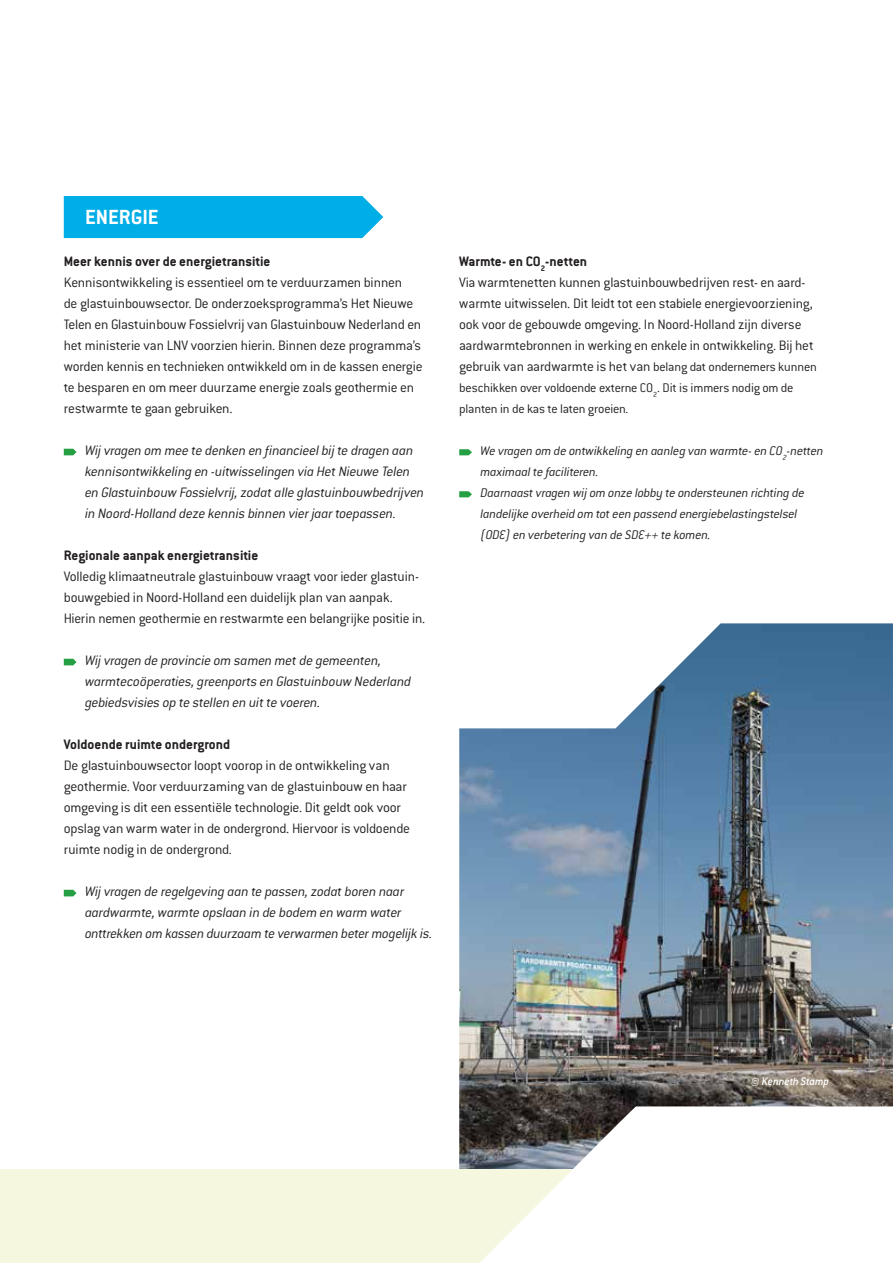
<style>
.page{position:relative;width:893px;height:1263px;background:#fff}
.page>*{position:absolute;margin:0;border:0;box-sizing:border-box;transform-origin:0 0}
.t1{font:700 22.5px "Conduit ITC Std";color:#fff}
.t2{font:300 15px/21px "Conduit ITC Std";letter-spacing:-.015em;color:#231f20}
.t3{font:italic 300 15px/21px "Conduit ITC Std";letter-spacing:-.015em;color:#231f20}
.t4{font:700 15px "Conduit ITC Std";color:#231f20}
.t5{font:italic 300 13.8px/21px "Conduit ITC Std";letter-spacing:-.015em;color:#231f20}
.t6{font:300 13.8px/21px "Conduit ITC Std";letter-spacing:-.015em;color:#231f20}
.t7{font:italic 500 12px "Conduit ITC Std";letter-spacing:-.02em;color:#fff}
.s1{font-weight:700}
.s2{font-size:13.8px}
</style>
<div class="page">
<img style="left:459px;top:623px;width:434px;height:546px">
<div style="left:64px;top:196px;width:319px;height:42px;background:#00aee7"></div>
<div style="left:0;top:1169px;width:893px;height:94px;background:#f5f7de"></div>
<svg style="left:479px;top:1106px;width:414px;height:157px;fill:#fff"></svg>
<svg style="left:64px;top:449px;width:13px;height:6px"></svg>
<svg style="left:64px;top:659px;width:13px;height:6px"></svg>
<svg style="left:64px;top:890px;width:13px;height:6px"></svg>
<svg style="left:459px;top:449px;width:13px;height:6px"></svg>
<svg style="left:459px;top:491px;width:13px;height:6px"></svg>
<h1 class="t1" style="left:85px;top:204px;width:75px">ENERGIE</h1>
<p class="t4" style="left:64px;top:253px;width:208px">Meer kennis over de energietransitie</p>
<p class="t2" style="left:64px;top:272px;width:360px">Kennisontwikkeling is essentieel om te verduurzamen binnen<br>de glastuinbouwsector. De onderzoeksprogramma’s Het Nieuwe Telen en Glastuinbouw Fossielvrij van Glastuinbouw Nederland en het ministerie van LNV voorzien hierin. Binnen deze programma’s worden kennis en technieken ontwikkeld om in de kassen energie te besparen en om meer duurzame energie zoals geothermie en restwarmte te gaan gebruiken.</p>
<p class="t3" style="left:85px;top:440px;width:341px">Wij vragen om mee te denken en financieel bij te dragen aan kennisontwikkeling en -uitwisselingen via Het Nieuwe Telen en Glastuinbouw Fossielvrij, zodat alle glastuinbouwbedrijven in Noord-Holland deze kennis binnen vier jaar toepassen.</p>
<p class="t4" style="left:64px;top:547px;width:196px">Regionale aanpak energietransitie</p>
<p class="t2" style="left:64px;top:566px;width:363px">Volledig klimaatneutrale glastuinbouw vraagt voor ieder glastuin&shy;bouwgebied in Noord-Holland een duidelijk plan van aanpak.<br>Hierin nemen geothermie en restwarmte een belangrijke positie in.</p>
<p class="t3" style="left:85px;top:650px;width:328px">Wij vragen de provincie om samen met de gemeenten, warmtecoöperaties, greenports en Glastuinbouw Nederland gebiedsvisies op te stellen en uit te voeren.</p>
<p class="t4" style="left:64px;top:736px;width:168px">Voldoende ruimte ondergrond</p>
<p class="t2" style="left:64px;top:755px;width:348px">De glastuinbouwsector loopt voorop in de ontwikkeling van geothermie. Voor verduurzaming van de glastuinbouw en haar omgeving is dit een essentiële technologie. Dit geldt ook voor opslag van warm water in de ondergrond. Hiervoor is voldoende ruimte nodig in de ondergrond.</p>
<p class="t3" style="left:85px;top:881px;width:349px">Wij vragen de regelgeving aan te passen, zodat boren naar aardwarmte, warmte opslaan in de bodem en warm water onttrekken om kassen duurzaam te verwarmen beter mogelijk is.</p>
<p class="t2" style="left:459px;top:251px;width:359px"><span class="s1">Warmte- en CO</span><sub>2</sub><span class="s1">-netten<br></span>Via warmtenetten kunnen glastuinbouwbedrijven rest- en aard&shy;warmte uitwisselen. Dit leidt tot een stabiele energievoorziening, ook voor de gebouwde omgeving. In Noord-Holland zijn diverse aardwarmtebronnen in werking en enkele in ontwikkeling. Bij het gebruik van aardwarmte is het van <span class="s2">belang dat ondernemers kunnen</span></p>
<p class="t6" style="left:459px;top:377px;width:336px">beschikken over voldoende externe CO<sub>2</sub>. Dit is immers nodig om de planten in de kas te laten groeien.</p>
<p class="t5" style="left:480px;top:440px;width:344px">We vragen om de ontwikkeling en aanleg van warmte- en CO<sub>2</sub>-netten maximaal te faciliteren.<br>Daarnaast vragen wij om onze lobby te ondersteunen richting de landelijke overheid om tot een passend energiebelastingstelsel (ODE) en verbetering van de SDE++ te komen.</p>
<p class="t7" style="left:751px;top:1074px;width:80px">© Kenneth Stamp</p>
</div>
